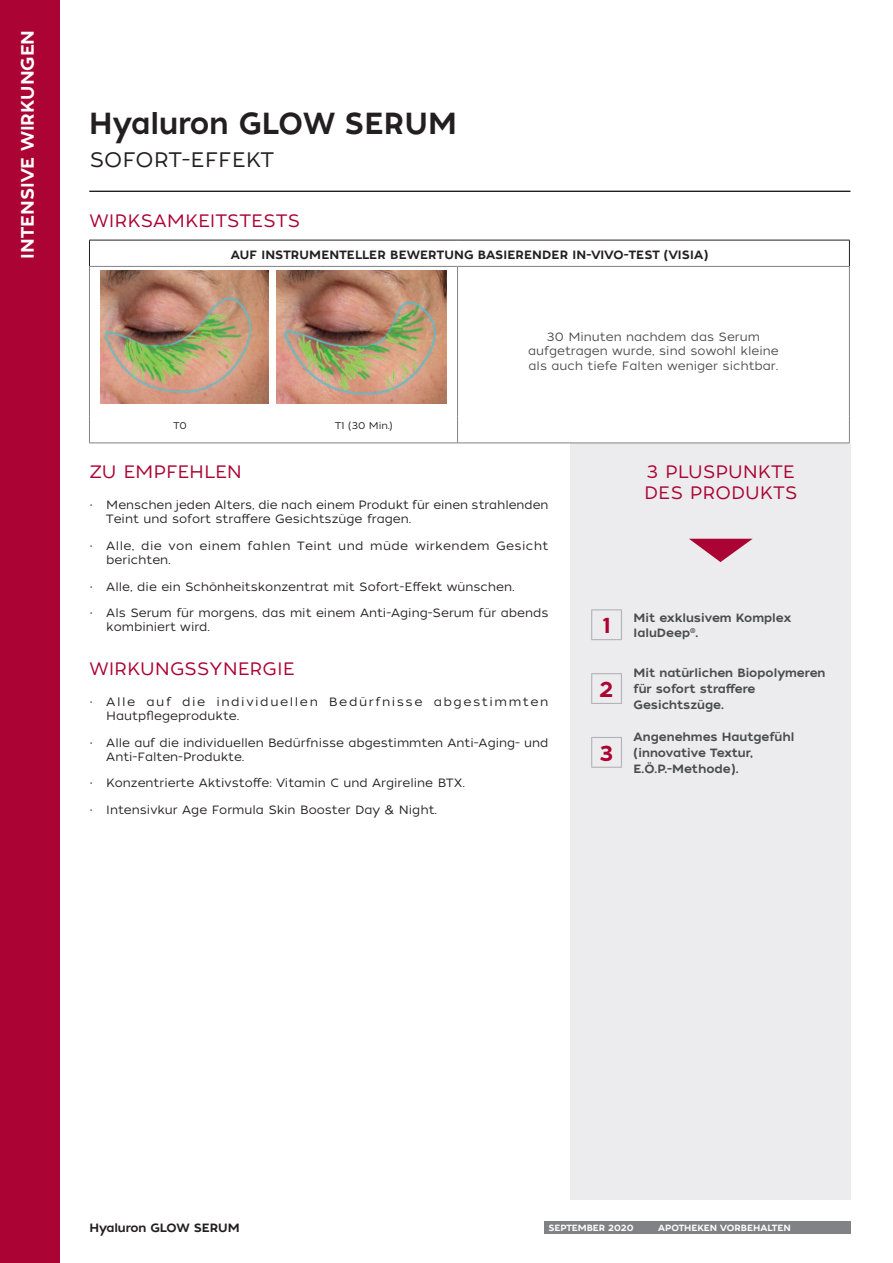
<style>
.page{position:relative;width:893px;height:1263px;background:#fff}
.page>*{position:absolute;margin:0;border:0;box-sizing:border-box;transform-origin:0 0}
.NOME_PRODOTTO{font:30.45px "Tide Sans 500 Dudette";color:#231f20;scale:.95 1}
.t1{font:21.6px "Tide Sans 500 Dudette";color:#ab0333}
.ATTIVO_PRODOTTO{font:21px "Tide Sans 300 Lil Kahuna";letter-spacing:.01em;color:#231f20}
.TITOLI{font:18px "Tide Sans 300 Lil Kahuna";color:#ab0333}
.TITOLO_CENTRATO{font:18px/21px "Tide Sans 300 Lil Kahuna";letter-spacing:.005em;color:#ab0333}
.t2{font:18px "Tide Sans 500 Dudette";color:#fff}
.t3{font:12px/14.5px "Tide Sans 300 Lil Kahuna";color:#231f20}
.PUNTI_FORZA{font:12px/15.8px "Tide Sans 500 Dudette";color:#4b4c4d}
.FOCUS{font:12px/14.5px "Tide Sans 300 Lil Kahuna";color:#4b4c4d;text-align:center}
.t4{font:12px/14.5px "Tide Sans 300 Lil Kahuna";letter-spacing:.125em;color:#231f20}
.t5{font:12px/14.5px "Tide Sans 300 Lil Kahuna";letter-spacing:.03em;color:#231f20}
.PROVE_EFFICACIA{font:12px "Tide Sans 500 Dudette";letter-spacing:.01em;color:#231f20}
.PIE_PAGINA{font:12px "Tide Sans 500 Dudette";letter-spacing:-.01em;color:#231f20}
.TAB_REGULAR_NERO{font:9.75px "Tide Sans 300 Lil Kahuna";letter-spacing:-.01em;color:#231f20}
.t6{font:9px "Tide Sans 500 Dudette";color:#fff}
</style>
<div class="page">
<div style="left:570px;top:192px;width:280px;height:1007px;background:#ececee"></div>
<hr style="left:89px;top:191px;width:761px;height:1px;background:#231f20">
<div style="left:544px;top:1221px;width:306px;height:12px;background:#808285"></div>
<div style="left:89px;top:192px;width:761px;height:251px;background:#fff"></div>
<svg style="left:89px;top:241px;width:1px;height:25px"></svg>
<hr style="left:89px;top:240px;width:173px;height:1px;background:#231f20">
<hr style="left:262px;top:240px;width:196px;height:1px;background:#231f20">
<hr style="left:458px;top:240px;width:392px;height:1px;background:#231f20">
<svg style="left:849px;top:240px;width:1px;height:26px"></svg>
<svg style="left:89px;top:417px;width:1px;height:26px"></svg>
<hr style="left:89px;top:443px;width:173px;height:1px;background:#808285">
<hr style="left:262px;top:443px;width:196px;height:1px;background:#808285">
<hr style="left:89px;top:266px;width:173px;height:1px;background:#808285">
<hr style="left:89px;top:267px;width:1px;height:150px;background:#808285">
<hr style="left:262px;top:266px;width:196px;height:1px;background:#808285">
<hr style="left:458px;top:266px;width:392px;height:1px;background:#808285">
<hr style="left:849px;top:267px;width:1px;height:150px;background:#808285">
<svg style="left:849px;top:417px;width:1px;height:26px"></svg>
<hr style="left:458px;top:443px;width:392px;height:1px;background:#808285">
<hr style="left:457px;top:267px;width:1px;height:150px;background:#808285">
<svg style="left:457px;top:417px;width:1px;height:26px"></svg>
<img style="left:100px;top:271px;width:168px;height:133px">
<img style="left:277px;top:271px;width:170px;height:133px">
<svg style="left:689px;top:539px;width:63px;height:23px"></svg>
<hr style="left:591px;top:609px;width:31px;height:1px;background:#b2b3b7">
<svg style="left:591px;top:610px;width:1px;height:29px"></svg>
<svg style="left:621px;top:610px;width:1px;height:29px"></svg>
<hr style="left:591px;top:639px;width:31px;height:1px;background:#b2b3b7">
<hr style="left:591px;top:673px;width:31px;height:1px;background:#b2b3b7">
<svg style="left:591px;top:674px;width:1px;height:29px"></svg>
<svg style="left:621px;top:674px;width:1px;height:29px"></svg>
<hr style="left:591px;top:703px;width:31px;height:1px;background:#b2b3b7">
<hr style="left:591px;top:737px;width:31px;height:1px;background:#b2b3b7">
<svg style="left:591px;top:738px;width:1px;height:29px"></svg>
<svg style="left:621px;top:738px;width:1px;height:29px"></svg>
<hr style="left:591px;top:767px;width:31px;height:1px;background:#b2b3b7">
<div style="left:0;top:0;width:60px;height:1263px;background:#ab0333"></div>
<h3 class="t2" style="left:16px;top:259px;width:230px;rotate:-90deg">INTENSIVE WIRKUNGEN</h3>
<p class="NOME_PRODOTTO" style="left:89px;top:104px;width:389px">Hyaluron GLOW SERUM</p>
<p class="ATTIVO_PRODOTTO" style="left:89px;top:147px;width:186px">SOFORT-EFFEKT</p>
<p class="TITOLI" style="left:90px;top:210px;width:212px">WIRKSAMKEITSTESTS</p>
<p class="PROVE_EFFICACIA" style="left:231px;top:247px;width:479px">AUF INSTRUMENTELLER BEWERTUNG BASIERENDER IN-VIVO-TEST (VISIA)</p>
<p class="FOCUS" style="left:528px;top:329px;width:252px">30 Minuten nachdem das Serum aufgetragen wurde, sind sowohl kleine als auch tiefe Falten weniger sichtbar.</p>
<p class="TAB_REGULAR_NERO" style="left:173px;top:420px;width:15px">T0</p>
<p class="TAB_REGULAR_NERO" style="left:335px;top:420px;width:59px">T1 (30 Min.)</p>
<p class="TITOLI" style="left:89px;top:461px;width:154px">ZU EMPFEHLEN</p>
<p class="t3" style="left:106px;top:498px;width:444px;text-indent:-17px">• Menschen jeden Alters, die nach einem Produkt für einen strahlenden<br>Teint und sofort straffere Gesichtszüge fragen.</p>
<p class="t5" style="left:106px;top:538px;width:444px;text-indent:-17px">• Alle, die von einem fahlen Teint und müde wirkendem Gesicht berichten.</p>
<p class="t3" style="left:89px;top:579px;width:427px">• Alle, die ein Schönheitskonzentrat mit Sofort-Effekt wünschen.</p>
<p class="t3" style="left:106px;top:606px;width:444px;text-indent:-17px">• Als Serum für morgens, das mit einem Anti-Aging-Serum für abends kombiniert wird.</p>
<p class="TITOLI" style="left:89px;top:657px;width:207px">WIRKUNGSSYNERGIE</p>
<p class="t4" style="left:106px;top:694px;width:443px;text-indent:-17px">• Alle auf die individuellen Bedürfnisse abgestimmten<br>Hautpflegeprodukte.</p>
<p class="t3" style="left:106px;top:735px;width:444px;text-indent:-17px">• Alle auf die individuellen Bedürfnisse abgestimmten Anti-Aging- und<br>Anti-Falten-Produkte.</p>
<p class="t3" style="left:89px;top:776px;width:377px">• Konzentrierte Aktivstoffe: Vitamin C und Argireline BTX.</p>
<p class="t3" style="left:89px;top:802px;width:349px">• Intensivkur Age Formula Skin Booster Day &amp; Night.</p>
<p class="TITOLO_CENTRATO" style="left:644px;top:462px;width:155px">3 PLUSPUNKTE<br>DES PRODUKTS</p>
<p class="t1" style="left:602px;top:612px;width:11px">1</p>
<p class="t1" style="left:599px;top:676px;width:16px">2</p>
<p class="t1" style="left:600px;top:739px;width:15px">3</p>
<p class="PUNTI_FORZA" style="left:634px;top:610px;width:159px">Mit exklusivem Komplex<br>IaluDeep<sup>®</sup>.</p>
<p class="PUNTI_FORZA" style="left:634px;top:666px;width:193px">Mit natürlichen Biopolymeren für sofort straffere<br>Gesichtszüge.</p>
<p class="PUNTI_FORZA" style="left:634px;top:729px;width:162px">Angenehmes Hautgefühl (innovative Textur,<br>E.Ö.P.-Methode).</p>
<p class="PIE_PAGINA" style="left:89px;top:1220px;width:152px">Hyaluron GLOW SERUM</p>
<p class="t6" style="left:549px;top:1221px;width:87px">SEPTEMBER 2020</p>
<p class="t6" style="left:658px;top:1221px;width:134px">APOTHEKEN VORBEHALTEN</p>
</div>
